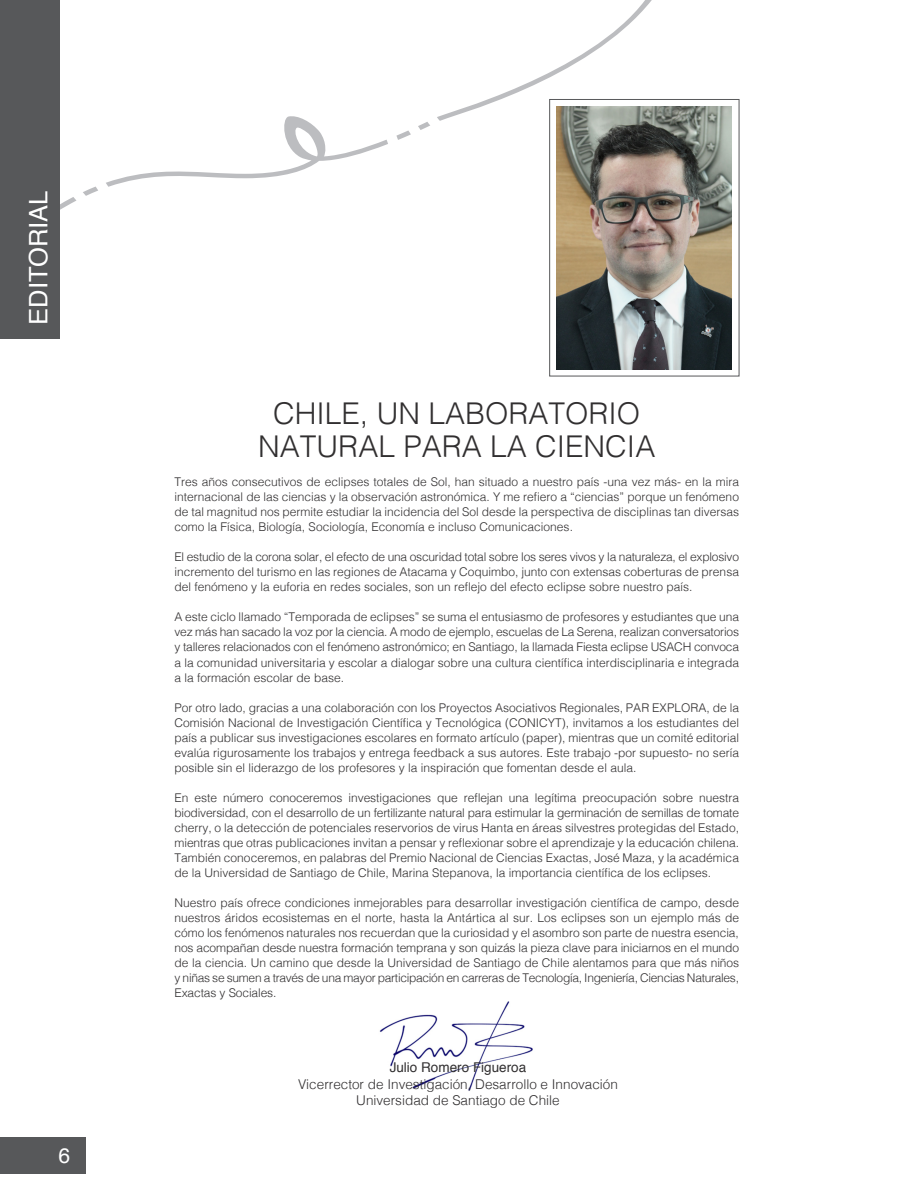
<style>
.page{position:relative;width:915px;height:1191px;background:#fff}
.page>*{position:absolute;margin:0;border:0;box-sizing:border-box;transform-origin:0 0}
.subtitulos{font:300 30px "Helvetica";color:#312f30}
.Pie_de_pagina{font:25.5px "Helvetica";color:#fff}
.t1{font:21px "Helvetica";color:#fff}
.Pie_de_pagina-2{font:300 13.5px "Helvetica";color:#312f30}
.Pie_de_pagina-3{font:13.5px "Helvetica";color:#312f30}
.contenidos{font:300 12px/15px "Helvetica";color:#312f30;text-align:justify}
</style>
<div class="page">
<div style="left:0;top:1137px;width:85px;height:37px;background:#57585a"></div>
<img style="left:379px;top:1001px;width:154px;height:90px">
<svg style="left:396px;top:130px;width:15px;height:10px"></svg>
<svg style="left:106px;top:116px;width:282px;height:71px"></svg>
<svg style="left:83px;top:186px;width:15px;height:10px"></svg>
<svg style="left:60px;top:197px;width:16px;height:13px"></svg>
<svg style="left:437px;top:0;width:214px;height:121px"></svg>
<svg style="left:418px;top:122px;width:12px;height:8px"></svg>
<div style="left:0;top:0;width:60px;height:339px;background:#57585a"></div>
<div style="left:549px;top:99px;width:190px;height:277px;border:1px solid #57585a"></div>
<img style="left:556px;top:106px;width:175px;height:263px">
<p class="Pie_de_pagina" style="left:19px;top:325px;width:136px;rotate:-90deg">EDITORIAL</p>
<p class="t1" style="left:58px;top:1139px;width:13px">6</p>
<p class="subtitulos" style="left:273px;top:387px;width:368px">CHILE, UN LABORATORIO</p>
<p class="subtitulos" style="left:258px;top:420px;width:398px">NATURAL PARA LA CIENCIA</p>
<p class="contenidos" style="left:174px;top:474px;width:566px">Tres años consecutivos de eclipses totales de Sol, han situado a nuestro país -una vez más- en la mira internacional de las ciencias y la observación astronómica. Y me refiero a “ciencias” porque un fenómeno de tal magnitud nos permite estudiar la incidencia del Sol desde la perspectiva de disciplinas tan diversas como la Física, Biología, Sociología, Economía e incluso Comunicaciones.</p>
<p class="contenidos" style="left:174px;top:549px;width:566px">El estudio de la corona solar, el efecto de una oscuridad total sobre los seres vivos y la naturaleza, el explosivo incremento del turismo en las regiones de Atacama y Coquimbo, junto con extensas coberturas de prensa del fenómeno y la euforia en redes sociales, son un reflejo del efecto eclipse sobre nuestro país.</p>
<p class="contenidos" style="left:174px;top:609px;width:566px">A este ciclo llamado “Temporada de eclipses” se suma el entusiasmo de profesores y estudiantes que una vez más han sacado la voz por la ciencia. A modo de ejemplo, escuelas de La Serena, realizan conversatorios y talleres relacionados con el fenómeno astronómico; en Santiago, la llamada Fiesta eclipse USACH convoca a la comunidad universitaria y escolar a dialogar sobre una cultura científica interdisciplinaria e integrada a la formación escolar de base.</p>
<p class="contenidos" style="left:174px;top:699px;width:566px">Por otro lado, gracias a una colaboración con los Proyectos Asociativos Regionales, PAR EXPLORA, de la Comisión Nacional de Investigación Científica y Tecnológica (CONICYT), invitamos a los estudiantes del país a publicar sus investigaciones escolares en formato artículo (paper), mientras que un comité editorial evalúa rigurosamente los trabajos y entrega feedback a sus autores. Este trabajo -por supuesto- no sería posible sin el liderazgo de los profesores y la inspiración que fomentan desde el aula.</p>
<p class="contenidos" style="left:174px;top:789px;width:566px">En este número conoceremos investigaciones que reflejan una legítima preocupación sobre nuestra</p>
<p class="contenidos" style="left:174px;top:804px;width:566px">biodiversidad, con el desarrollo de un fertilizante natural para estimular la germinación de semillas de tomate cherry, o la detección de potenciales reservorios de virus Hanta en áreas silvestres protegidas del Estado, mientras que otras publicaciones invitan a pensar y reflexionar sobre el aprendizaje y la educación chilena.<br>También conoceremos, en palabras del Premio Nacional de Ciencias Exactas, José Maza, y la académica de la Universidad de Santiago de Chile, Marina Stepanova, la importancia científica de los eclipses.</p>
<p class="contenidos" style="left:174px;top:894px;width:566px">Nuestro país ofrece condiciones inmejorables para desarrollar investigación científica de campo, desde nuestros áridos ecosistemas en el norte, hasta la Antártica al sur. Los eclipses son un ejemplo más de cómo los fenómenos naturales nos recuerdan que la curiosidad y el asombro son parte de nuestra esencia, nos acompañan desde nuestra formación temprana y son quizás la pieza clave para iniciarnos en el mundo de la ciencia. Un camino que desde la Universidad de Santiago de Chile alentamos para que más niños y niñas se sumen a través de una mayor participación en carreras de Tecnología, Ingeniería, Ciencias Naturales, Exactas y Sociales.</p>
<p class="Pie_de_pagina-3" style="left:389px;top:1057px;width:138px">Julio Romero Figueroa</p>
<p class="Pie_de_pagina-2" style="left:298px;top:1072px;width:321px">Vicerrector de Investigación, Desarrollo e Innovación</p>
<p class="Pie_de_pagina-2" style="left:356px;top:1089px;width:205px">Universidad de Santiago de Chile</p>
</div>
